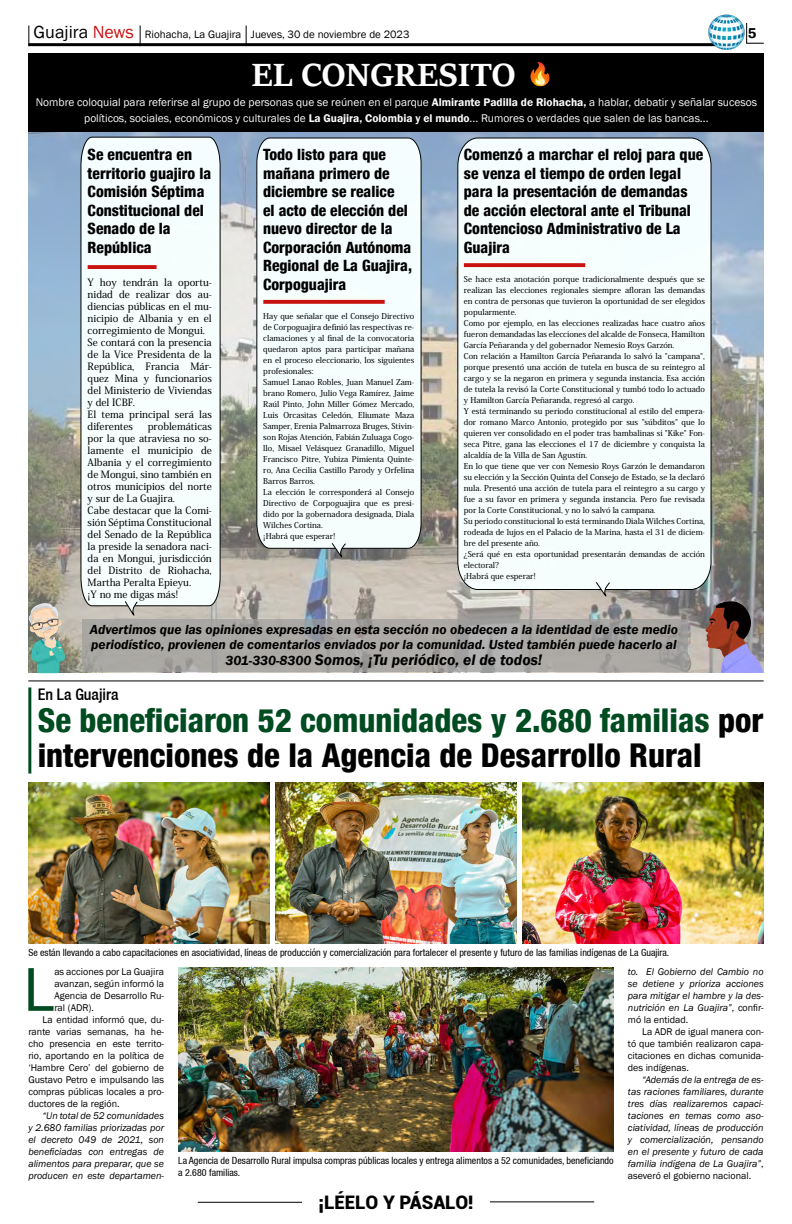
<style>
.page{position:relative;width:792px;height:1224px;background:#fff}
.page>*{position:absolute;margin:0;border:0;box-sizing:border-box;transform-origin:0 0}
.t1{font:64px "Franklin Gothic";color:#004b20}
.t2{font:700 35.4px "Sitka Heading";color:#fff}
.t3{font:800 condensed 32.8px/35px "Helvetica 87";color:#000}
.t4{font:900 18.7px "Roboto";color:#000}
.t5{font:500 condensed 16px "Helvetica 67";color:#000}
.t6{font:800 condensed 15.6px/18.5px "Helvetica 87";color:#000}
.t7{font:italic 600 15.6px "Franklin Gothic";color:#000}
.t8{font:600 14.7px "Franklin Gothic";color:#000}
.t9{font:italic 600 13.5px/15.6px "Franklin Gothic";color:#000}
.t10{font:11.4px/15.6px "Franklin Gothic";color:#fcfcfc;text-align:center}
.t11{font:11px "Franklin Gothic";color:#000}
.t12{font:500 10px/12px "Koz Min Pr 6 N";color:#000}
.t13{font:italic 10px/12px "Franklin Gothic";color:#000;text-align:justify}
.t14{font:10px/12px "Franklin Gothic";color:#000;text-align:justify}
.t15{font:condensed 10px/12px "Helvetica 57";color:#000}
.t16{font:500 8px/11px "Koz Min Pr 6 N";color:#000}
.s1{font-size:18px}
.s2{font-size:18px;color:#c91311}
.s3{font-weight:600}
.s4{font-size:13.5px}
.s5{color:#004b20}
.s6{font-style:normal}
</style>
<div class="page">
<hr style="left:198px;top:1202px;width:104px;height:1px;background:#000">
<hr style="left:490px;top:1201px;width:104px;height:1px;background:#000">
<hr style="left:28px;top:43px;width:688px;height:3px;background:#000">
<img style="left:708px;top:14px;width:37px;height:36px">
<svg style="left:746px;top:23px;width:18px;height:21px"></svg>
<svg style="left:28px;top:26px;width:1px;height:20px"></svg>
<svg style="left:140px;top:26px;width:1px;height:18px"></svg>
<svg style="left:246px;top:26px;width:1px;height:18px"></svg>
<img style="left:28px;top:131px;width:736px;height:541px">
<div style="left:28px;top:53px;width:736px;height:78px;background:#000"></div>
<svg style="left:82px;top:619px;width:606px;height:53px;background:#a8a6a3"></svg>
<img style="left:530px;top:62px;width:20px;height:24px">
<hr style="left:28px;top:681px;width:736px;height:1px;background:#000">
<div style="left:256px;top:138px;width:166px;height:411px;background:#f5fefe"></div>
<svg style="left:331px;top:542px;width:16px;height:21px"></svg>
<div style="left:80px;top:137px;width:141px;height:469px;background:#f6fefe"></div>
<svg style="left:124px;top:600px;width:14px;height:21px"></svg>
<div style="left:457px;top:138px;width:255px;height:452px;background:#f5fdfd"></div>
<svg style="left:595px;top:581px;width:16px;height:21px"></svg>
<svg style="left:263px;top:300px;width:122px;height:4px"></svg>
<svg style="left:88px;top:265px;width:69px;height:4px"></svg>
<svg style="left:464px;top:263px;width:121px;height:4px"></svg>
<img style="left:28px;top:603px;width:37px;height:70px">
<img style="left:706px;top:601px;width:58px;height:72px">
<hr style="left:28px;top:687px;width:3px;height:87px;background:#004b20">
<img style="left:28px;top:782px;width:241px;height:161px">
<img style="left:276px;top:782px;width:241px;height:161px">
<img style="left:523px;top:782px;width:241px;height:161px">
<img style="left:178px;top:968px;width:436px;height:184px">
<h3 class="t11" style="left:34px;top:28px;width:377px"><span class="s1">Guajira</span> <span class="s2">News</span> Riohacha, La Guajira Jueves, 30 de noviembre de 2023</h3>
<h3 class="t8" style="left:748px;top:24px;width:10px">5</h3>
<h2 class="t2" style="left:251px;top:49px;width:266px">EL CONGRESITO</h2>
<p class="t10" style="left:36px;top:95px;width:723px">Nombre coloquial para referirse al grupo de personas que se reúnen en el parque <span class="s3">Almirante Padilla de Riohacha,</span> a hablar, debatir y señalar sucesos políticos, sociales, económicos y culturales de <span class="s3">La Guajira, Colombia y el mundo</span>... Rumores o verdades que salen de las bancas...</p>
<h3 class="t6" style="left:88px;top:145px;width:125px">Se encuentra en territorio guajiro la<br>Comisión Séptima<br>Constitucional del<br>Senado de la<br>República</h3>
<h3 class="t6" style="left:464px;top:145px;width:241px">Comenzó a marchar el reloj para que se venza el tiempo de orden legal para la presentación de demandas de acción electoral ante el Tribunal<br>Contencioso Administrativo de La<br>Guajira</h3>
<h3 class="t6" style="left:263px;top:145px;width:150px">Todo listo para que mañana primero de diciembre se realice<br>el acto de elección del nuevo director de la<br>Corporación Autónoma<br>Regional de La Guajira,<br>Corpoguajira</h3>
<p class="t16" style="left:464px;top:274px;width:243px">Se hace esta anotación porque tradicionalmente después que se realizan las elecciones regionales siempre afloran las demandas en contra de personas que tuvieron la oportunidad de ser elegidos popularmente.<br>Como por ejemplo, en las elecciones realizadas hace cuatro años fueron demandadas las elecciones del alcalde de Fonseca, Hamilton García Peñaranda y del gobernador Nemesio Roys Garzón.<br>Con relación a Hamilton García Peñaranda lo salvó la "campana", porque presentó una acción de tutela en busca de su reintegro al cargo y se la negaron en primera y segunda instancia. Esa acción de tutela la revisó la Corte Constitucional y tumbó todo lo actuado y Hamilton García Peñaranda, regresó al cargo.<br>Y está terminando su periodo constitucional al estilo del empera&shy;dor romano Marco Antonio, protegido por sus "súbditos" que lo quieren ver consolidado en el poder tras bambalinas si "Kike" Fon&shy;seca Pitre, gana las elecciones el 17 de diciembre y conquista la alcaldía de la Villa de San Agustín.<br>En lo que tiene que ver con Nemesio Roys Garzón le demandaron su elección y la Sección Quinta del Consejo de Estado, se la declaró nula. Presentó una acción de tutela para el reintegro a su cargo y fue a su favor en primera y segunda instancia. Pero fue revisada por la Corte Constitucional, y no lo salvó la campana.<br>Su periodo constitucional lo está terminando Diala Wilches Cortina, rodeada de lujos en el Palacio de la Marina, hasta el 31 de diciem&shy;bre del presente año.<br>¿Será qué en esta oportunidad presentarán demandas de acción electoral?<br>¡Habrá que esperar!</p>
<p class="t12" style="left:88px;top:276px;width:126px">Y hoy tendrán la oportu&shy;nidad de realizar dos au&shy;diencias públicas en el mu&shy;nicipio de Albania y en el corregimiento de Mongui.<br>Se contará con la presencia de la Vice Presidenta de la<br>República, Francia Már&shy;quez Mina y funcionarios del Ministerio de Viviendas y del ICBF.<br>El tema principal será las diferentes</p>
<p class="t16" style="left:263px;top:311px;width:152px">Hay que señalar que el Consejo Directivo de Corpoguajira definió las respectivas re&shy;clamaciones y al final de la convocatoria quedaron aptos para participar mañana en el proceso eleccionario, los siguientes profesionales:<br>Samuel Lanao Robles, Juan Manuel Zam&shy;brano Romero, Julio Vega Ramírez, Jaime Raúl Pinto, John Miller Gómez Mercado, Luis Orcasitas Celedón, Eliumate Maza Samper, Erenia Palmarroza Bruges, Stivin&shy;son Rojas Atención, Fabián Zuluaga Cogo&shy;llo, Misael Velásquez Granadillo, Miguel Francisco Pitre, Yubiza Pimienta Quinte&shy;ro, Ana Cecilia Castillo Parody y Orfelina Barros Barros.<br>La elección le corresponderá al Consejo Directivo de Corpoguajira que es presi&shy;dido por la gobernadora designada, Diala Wilches Cortina.<br>¡Habrá que esperar!</p>
<p class="t12" style="left:88px;top:420px;width:126px;text-indent:60px">problemáticas por la que atraviesa no so&shy;lamente el municipio de<br>Albania y el corregimiento de Mongui, sino también en otros municipios del norte y sur de La Guajira.<br>Cabe destacar que la Comi&shy;sión Séptima Constitucional del Senado de la República la preside la senadora naci&shy;da en Mongui, jurisdicción del Distrito de Riohacha,<br>Martha Peralta Epieyu.<br>¡Y no me digas más!</p>
<h3 class="t9" style="left:90px;top:621px;width:590px">Advertimos que las opiniones expresadas en esta sección no obedecen a la identidad de este medio periodístico, provienen de comentarios enviados por la comunidad. Usted también puede hacerlo al</h3>
<h3 class="t7" style="left:225px;top:650px;width:318px"><span class="s4">301-330-8300</span> Somos, ¡Tu periódico, el de todos!</h3>
<h3 class="t5" style="left:38px;top:685px;width:82px">En La Guajira</h3>
<h3 class="t3" style="left:38px;top:702px;width:727px"><span class="s5">Se beneficiaron 52 comunidades y 2.680 familias</span> por intervenciones de la Agencia de Desarrollo Rural</h3>
<p class="t15" style="left:28px;top:946px;width:643px">Se están llevando a cabo capacitaciones en asociatividad, líneas de producción y comercialización para fortalecer el presente y futuro de las familias indígenas de La Guajira.</p>
<h1 class="t1" style="left:23px;top:950px;width:33px">L</h1>
<p class="t14" style="left:54px;top:966px;width:111px">as acciones por La Guajira</p>
<p class="t14" style="left:54px;top:978px;width:111px">avanzan, según informó la</p>
<p class="t14" style="left:54px;top:990px;width:111px">Agencia de Desarrollo Ru-</p>
<p class="t14" style="left:54px;top:1002px;width:41px">ral (ADR).</p>
<p class="t14" style="left:43px;top:1014px;width:123px">La entidad informó que, du-</p>
<p class="t14" style="left:28px;top:1026px;width:137px">rante varias semanas, ha he-</p>
<p class="t14" style="left:28px;top:1038px;width:137px">cho presencia en este territo-</p>
<p class="t14" style="left:28px;top:1050px;width:137px">rio, aportando en la política de</p>
<p class="t14" style="left:28px;top:1062px;width:137px">‘Hambre Cero’ del gobierno de</p>
<p class="t14" style="left:28px;top:1074px;width:137px">Gustavo Petro e impulsando las</p>
<p class="t14" style="left:28px;top:1086px;width:137px">compras públicas locales a pro-</p>
<p class="t14" style="left:28px;top:1098px;width:93px">ductores de la región.</p>
<p class="t13" style="left:28px;top:1110px;width:137px;text-indent:14px">“Un total de 52 comunidades y 2.680 familias priorizadas por el decreto 049 de 2021, son beneficiadas con entregas de alimentos para preparar, que se producen en este departamen-</p>
<p class="t15" style="left:178px;top:1155px;width:437px">La Agencia de Desarrollo Rural impulsa compras públicas locales y entrega alimentos a 52 comunidades, beneficiando a 2.680 familias.</p>
<h3 class="t4" style="left:318px;top:1189px;width:157px">¡LÉELO Y PÁSALO!</h3>
<p class="t13" style="left:628px;top:966px;width:137px">to. El Gobierno del Cambio no se detiene y prioriza acciones para mitigar el hambre y la des&shy;nutrición en La Guajira”<span class="s6">, confir&shy;mó la entidad.</span></p>
<p class="t14" style="left:628px;top:1026px;width:137px;text-indent:14px">La ADR de igual manera con&shy;tó que también realizaron capa&shy;citaciones en dichas comunida&shy;des indígenas.</p>
<p class="t13" style="left:628px;top:1074px;width:137px;text-indent:14px">“Además de la entrega de es&shy;tas raciones familiares, durante tres días realizaremos capaci&shy;taciones en temas como aso&shy;ciatividad, líneas de producción y comercialización, pensando en el presente y futuro de cada familia indígena de La Guajira”<span class="s6">, aseveró el gobierno nacional.</span></p>
</div>
